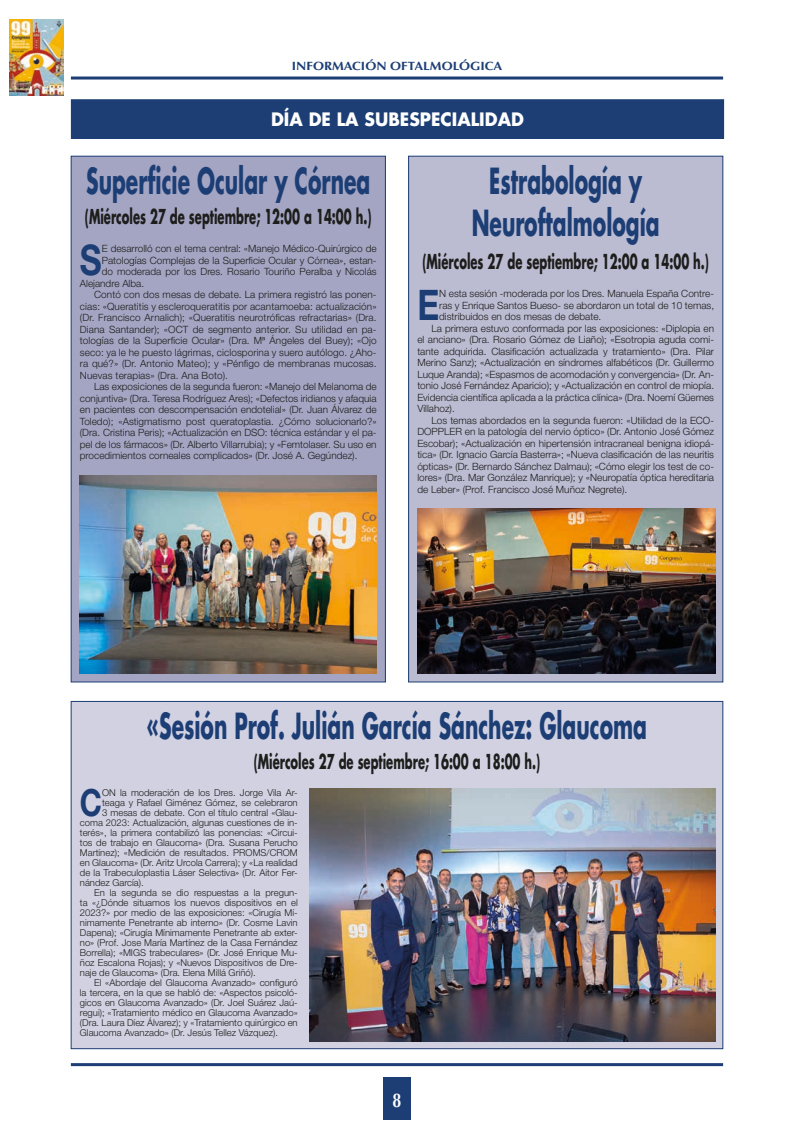
<style>
.page{position:relative;width:794px;height:1134px;background:#fff}
.page>*{position:absolute;margin:0;border:0;box-sizing:border-box;transform-origin:0 0}
.t1{font:700 42.2px "Helvetica Neue LT Std";color:#1c3e75;scale:.8 1}
.t2{font:700 37.5px "Helvetica Neue LT Std";color:#1c3e75;scale:.8 1}
.t3{font:700 35px/42px "Futura Std";color:#1c3e75;text-align:center;scale:.58 1}
.t4{font:700 20px "Futura Std";color:#1d1d1b;scale:.58 1}
.t5{font:700 20px "Optima LT Std";color:#fff;scale:.8 1}
.t6{font:700 18px "Futura Std";color:#fff;scale:.95 1}
.t7{font:700 12px "Optima LT Std";color:#1c3e75;scale:1.1 1}
.t8{font:300 10px "Helvetica Neue LT Std";color:#1d1d1b}
.t9{font:300 9.5px "Helvetica Neue LT Std";color:#1d1d1b}
</style>
<div class="page">
<div style="left:383px;top:1078px;width:28px;height:42px;background:#1c3e75"></div>
<img style="left:10px;top:20px;width:54px;height:76px">
<hr style="left:71px;top:77px;width:652px;height:3px;background:#1c3e75">
<hr style="left:71px;top:1063px;width:652px;height:3px;background:#1c3e75">
<div style="left:71px;top:100px;width:652px;height:38px;background:#1c3e75"></div>
<div style="left:71px;top:99px;width:653px;height:40px;border:1px solid #1c3e75"></div>
<div style="left:71px;top:156px;width:314px;height:526px;background:#a4a5c3"></div>
<div style="left:71px;top:156px;width:315px;height:526px;border:1px solid #1c3e75"></div>
<div style="left:408px;top:156px;width:315px;height:526px;background:#bbbbd2"></div>
<div style="left:408px;top:156px;width:315px;height:526px;border:1px solid #1c3e75"></div>
<div style="left:71px;top:701px;width:652px;height:348px;background:#d1d1e2"></div>
<img style="left:80px;top:475px;width:297px;height:198px">
<img style="left:309px;top:788px;width:407px;height:253px">
<img style="left:417px;top:508px;width:299px;height:165px">
<p class="t7" style="left:292px;top:59px;width:193px">INFORMACIÓN OFTALMOLÓGICA</p>
<h3 class="t6" style="left:271px;top:108px;width:268px">DÍA DE LA SUBESPECIALIDAD</h3>
<h3 class="t3" style="left:86px;top:159px;width:491px">Superficie Ocular y Córnea</h3>
<h3 class="t4" style="left:85px;top:203px;width:496px">(Miércoles 27 de septiembre; 12:00 a 14:00 h.)</h3>
<h1 class="t1" style="left:80px;top:234px;width:29px">S</h1>
<p class="t8" style="left:102px;top:243px;width:276px">E desarrolló con el tema central: «Manejo Médico-Quirúrgico de</p>
<h3 class="t3" style="left:472px;top:159px;width:325px">Estrabología y<br>Neuroftalmología</h3>
<h3 class="t4" style="left:422px;top:248px;width:496px">(Miércoles 27 de septiembre; 12:00 a 14:00 h.)</h3>
<h1 class="t1" style="left:417px;top:279px;width:29px">E</h1>
<p class="t8" style="left:439px;top:287px;width:276px">N esta sesión -moderada por los Dres. Manuela España Contre-</p>
<p class="t8" style="left:102px;top:254px;width:276px">Patologías Complejas de la Superficie Ocular y Córnea», estan-</p>
<p class="t8" style="left:102px;top:266px;width:276px">do moderada por los Dres. Rosario Touriño Peralba y Nicolás</p>
<p class="t8" style="left:80px;top:277px;width:66px">Alejandre Alba.</p>
<p class="t8" style="left:94px;top:289px;width:284px">Contó con dos mesas de debate. La primera registró las ponen-</p>
<p class="t8" style="left:80px;top:300px;width:298px">cias: «Queratitis y escleroqueratitis por acantamoeba: actualización»</p>
<p class="t8" style="left:80px;top:312px;width:298px">(Dr. Francisco Arnalich); «Queratitis neurotróficas refractarias» (Dra.</p>
<p class="t8" style="left:80px;top:323px;width:298px">Diana Santander); «OCT de segmento anterior. Su utilidad en pa-</p>
<p class="t8" style="left:80px;top:335px;width:298px">tologías de la Superficie Ocular» (Dra. Mª Ángeles del Buey); «Ojo</p>
<p class="t8" style="left:80px;top:346px;width:298px">seco: ya le he puesto lágrimas, ciclosporina y suero autólogo. ¿Aho-</p>
<p class="t8" style="left:80px;top:358px;width:298px">ra qué?» (Dr. Antonio Mateo); y «Pénfigo de membranas mucosas.</p>
<p class="t8" style="left:80px;top:369px;width:150px">Nuevas terapias» (Dra. Ana Boto).</p>
<p class="t8" style="left:94px;top:381px;width:284px">Las exposiciones de la segunda fueron: «Manejo del Melanoma de</p>
<p class="t8" style="left:80px;top:392px;width:298px">conjuntiva» (Dra. Teresa Rodríguez Ares); «Defectos iridianos y afaquia</p>
<p class="t8" style="left:80px;top:404px;width:298px">en pacientes con descompensación endotelial» (Dr. Juan Álvarez de</p>
<p class="t8" style="left:80px;top:415px;width:298px">Toledo); «Astigmatismo post queratoplastia. ¿Cómo solucionarlo?»</p>
<p class="t8" style="left:80px;top:427px;width:298px">(Dra. Cristina Peris); «Actualización en DSO: técnica estándar y el pa-</p>
<p class="t8" style="left:80px;top:438px;width:298px">pel de los fármacos» (Dr. Alberto Villarrubia); y «Femtolaser. Su uso en</p>
<p class="t8" style="left:80px;top:450px;width:279px">procedimientos corneales complicados» (Dr. José A. Gegúndez).</p>
<p class="t8" style="left:439px;top:299px;width:276px">ras y Enrique Santos Bueso- se abordaron un total de 10 temas,</p>
<p class="t8" style="left:439px;top:310px;width:164px">distribuidos en dos mesas de debate.</p>
<p class="t8" style="left:431px;top:322px;width:284px">La primera estuvo conformada por las exposiciones: «Diplopia en</p>
<p class="t8" style="left:417px;top:333px;width:298px">el anciano» (Dra. Rosario Gómez de Liaño); «Esotropia aguda comi-</p>
<p class="t8" style="left:417px;top:345px;width:298px">tante adquirida. Clasificación actualizada y tratamiento» (Dra. Pilar</p>
<p class="t8" style="left:417px;top:356px;width:298px">Merino Sanz); «Actualización en síndromes alfabéticos (Dr. Guillermo</p>
<p class="t8" style="left:417px;top:368px;width:298px">Luque Aranda); «Espasmos de acomodación y convergencia» (Dr. An-</p>
<p class="t8" style="left:417px;top:379px;width:298px">tonio José Fernández Aparicio); y «Actualización en control de miopía.</p>
<p class="t8" style="left:417px;top:391px;width:298px">Evidencia científica aplicada a la práctica clínica» (Dra. Noemí Güemes</p>
<p class="t8" style="left:417px;top:402px;width:39px">Villahoz).</p>
<p class="t8" style="left:431px;top:414px;width:284px">Los temas abordados en la segunda fueron: «Utilidad de la ECO-</p>
<p class="t8" style="left:417px;top:425px;width:298px">DOPPLER en la patología del nervio óptico» (Dr. Antonio José Gómez</p>
<p class="t8" style="left:417px;top:437px;width:298px">Escobar); «Actualización en hipertensión intracraneal benigna idiopá-</p>
<p class="t8" style="left:417px;top:448px;width:298px">tica» (Dr. Ignacio García Basterra»; «Nueva clasificación de las neuritis</p>
<p class="t8" style="left:417px;top:460px;width:298px">ópticas» (Dr. Bernardo Sánchez Dalmau); «Cómo elegir los test de co-</p>
<p class="t8" style="left:417px;top:471px;width:298px">lores» (Dra. Mar González Manrique); y «Neuropatía óptica hereditaria</p>
<p class="t8" style="left:417px;top:483px;width:211px">de Leber» (Prof. Francisco José Muñoz Negrete).</p>
<h3 class="t3" style="left:147px;top:704px;width:863px">«Sesión Prof. Julián García Sánchez: Glaucoma</h3>
<h3 class="t4" style="left:254px;top:748px;width:496px">(Miércoles 27 de septiembre; 16:00 a 18:00 h.)</h3>
<h2 class="t2" style="left:80px;top:779px;width:29px">C</h2>
<p class="t9" style="left:102px;top:787px;width:197px">ON la moderación de los Dres. Jorge Vila Ar-</p>
<p class="t9" style="left:102px;top:797px;width:197px">teaga y Rafael Giménez Gómez, se celebraron</p>
<p class="t9" style="left:102px;top:807px;width:197px">3 mesas de debate. Con el título central «Glau-</p>
<p class="t9" style="left:80px;top:817px;width:219px">coma 2023: Actualización, algunas cuestiones de in-</p>
<p class="t9" style="left:80px;top:827px;width:219px">terés», la primera contabilizó las ponencias: «Circui-</p>
<p class="t9" style="left:80px;top:837px;width:219px">tos de trabajo en Glaucoma» (Dra. Susana Perucho</p>
<p class="t9" style="left:80px;top:847px;width:219px">Martínez); «Medición de resultados. PROMS/CROM</p>
<p class="t9" style="left:80px;top:857px;width:219px">en Glaucoma» (Dr. Aritz Urcola Carrera); y «La realidad</p>
<p class="t9" style="left:80px;top:867px;width:219px">de la Trabeculoplastia Láser Selectiva» (Dr. Aitor Fer-</p>
<p class="t9" style="left:80px;top:877px;width:65px">nández García).</p>
<p class="t9" style="left:94px;top:887px;width:205px">En la segunda se dio respuestas a la pregun-</p>
<p class="t9" style="left:80px;top:897px;width:219px">ta «¿Dónde situamos los nuevos dispositivos en el</p>
<p class="t9" style="left:80px;top:907px;width:219px">2023?» por medio de las exposiciones: «Cirugía Mí-</p>
<p class="t9" style="left:80px;top:917px;width:219px">nimamente Penetrante ab interno» (Dr. Cosme Lavin</p>
<p class="t9" style="left:80px;top:927px;width:219px">Dapena); «Cirugía Mínimamente Penetrante ab exter-</p>
<p class="t9" style="left:80px;top:937px;width:219px">no» (Prof. Jose María Martínez de la Casa Fernández</p>
<p class="t9" style="left:80px;top:947px;width:219px">Borrella); «MIGS trabeculares» (Dr. José Enrique Mu-</p>
<p class="t9" style="left:80px;top:957px;width:219px">ñoz Escalona Rojas); y «Nuevos Dispositivos de Dre-</p>
<p class="t9" style="left:80px;top:967px;width:177px">naje de Glaucoma» (Dra. Elena Millá Griñó).</p>
<p class="t9" style="left:94px;top:977px;width:205px">El «Abordaje del Glaucoma Avanzado» configuró</p>
<p class="t9" style="left:80px;top:987px;width:219px">la tercera, en la que se habló de: «Aspectos psicoló-</p>
<p class="t9" style="left:80px;top:997px;width:219px">gicos en Glaucoma Avanzado» (Dr. Joel Suárez Jaú-</p>
<p class="t9" style="left:80px;top:1007px;width:219px">regui); «Tratamiento médico en Glaucoma Avanzado»</p>
<p class="t9" style="left:80px;top:1017px;width:219px">(Dra. Laura Díez Álvarez); y «Tratamiento quirúrgico en</p>
<p class="t9" style="left:80px;top:1027px;width:200px">Glaucoma Avanzado» (Dr. Jesús Tellez Vázquez).</p>
<h3 class="t5" style="left:392px;top:1088px;width:13px">8</h3>
</div>
